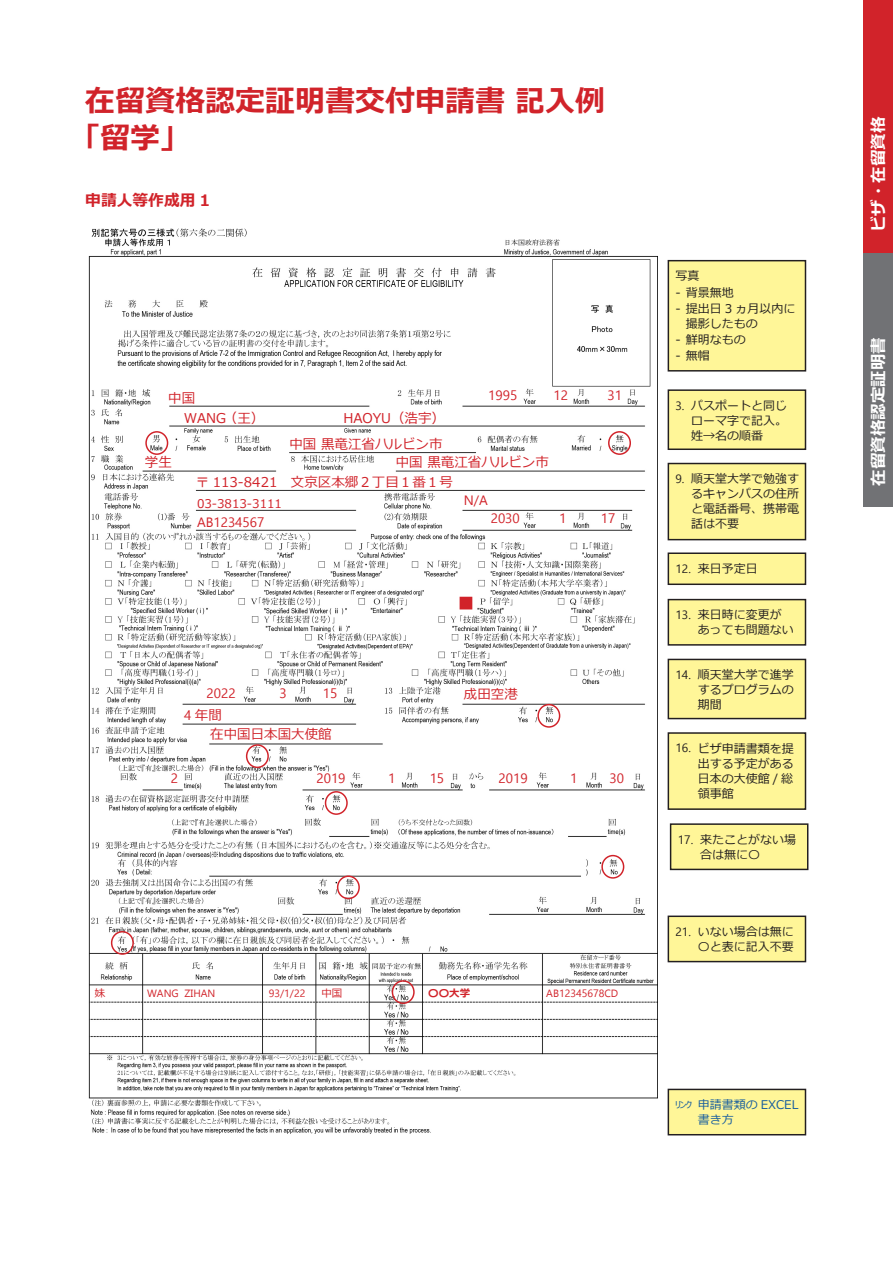
<style>
.page{position:relative;width:893px;height:1263px;background:#fff}
.page>*{position:absolute;margin:0;border:0;box-sizing:border-box;transform-origin:0 0}
.t1{font:700 30px "Meiryo";color:#d1232a}
.t2{font:700 16.5px "Meiryo";color:#fff}
.t3{font:700 15.75px "Meiryo";color:#d1232a}
.t4{font:13.5px "Meiryo";color:#d1232a}
.t5{font:13.5px "Ebrima";color:#d1232a}
.t6{font:12px/15px "Meiryo";color:#231f20}
.t7{font:12px "Ebrima";color:#231f20}
.t8{font:12px "Meiryo";color:#175d9e}
.t9{font:12px "Meiryo";color:#d1232a}
.t10{font:10.5px "Ebrima";color:#d1232a}
.t11{font:700 10.5px "Meiryo";color:#d1232a}
.t12{font:10.5px "Meiryo";color:#d1232a}
.t13{font:9px "Meiryo UI";color:#175d9e}
.s1{font-family:"Ebrima"}
</style>
<div class="page">
<div style="left:863px;top:0;width:30px;height:254px;background:#d1232a"></div>
<div style="left:863px;top:254px;width:30px;height:253px;background:#717275"></div>
<div style="left:668px;top:1089px;width:137px;height:46px;background:#fff698"></div>
<div style="left:668px;top:1089px;width:138px;height:46px;border:1px solid #231f20"></div>
<img style="left:88px;top:229px;width:569px;height:905px">
<div style="left:608px;top:431px;width:23px;height:24px;border:1px solid #d1232a;border-radius:50%"></div>
<div style="left:145px;top:431px;width:23px;height:24px;border:1px solid #d1232a;border-radius:50%"></div>
<div style="left:601px;top:855px;width:23px;height:24px;border:1px solid #d1232a;border-radius:50%"></div>
<div style="left:337px;top:875px;width:23px;height:24px;border:1px solid #d1232a;border-radius:50%"></div>
<div style="left:111px;top:931px;width:23px;height:24px;border:1px solid #d1232a;border-radius:50%"></div>
<div style="left:246px;top:744px;width:23px;height:24px;border:1px solid #d1232a;border-radius:50%"></div>
<div style="left:537px;top:704px;width:23px;height:24px;border:1px solid #d1232a;border-radius:50%"></div>
<div style="left:460px;top:597px;width:12px;height:12px;background:#d1232a"></div>
<div style="left:668px;top:261px;width:137px;height:110px;background:#fff698"></div>
<div style="left:668px;top:260px;width:138px;height:112px;border:1px solid #231f20"></div>
<div style="left:668px;top:390px;width:137px;height:59px;background:#fff698"></div>
<div style="left:668px;top:389px;width:138px;height:61px;border:1px solid #231f20"></div>
<div style="left:668px;top:463px;width:137px;height:77px;background:#fff698"></div>
<div style="left:668px;top:463px;width:138px;height:77px;border:1px solid #231f20"></div>
<div style="left:668px;top:600px;width:137px;height:45px;background:#fff698"></div>
<div style="left:668px;top:599px;width:138px;height:47px;border:1px solid #231f20"></div>
<div style="left:668px;top:553px;width:137px;height:31px;background:#fff698"></div>
<div style="left:668px;top:552px;width:138px;height:33px;border:1px solid #231f20"></div>
<div style="left:671px;top:824px;width:137px;height:45px;background:#fff698"></div>
<div style="left:670px;top:823px;width:138px;height:47px;border:1px solid #231f20"></div>
<div style="left:668px;top:733px;width:137px;height:76px;background:#fff698"></div>
<div style="left:668px;top:732px;width:138px;height:78px;border:1px solid #231f20"></div>
<div style="left:668px;top:659px;width:137px;height:59px;background:#fff698"></div>
<div style="left:668px;top:659px;width:138px;height:60px;border:1px solid #231f20"></div>
<div style="left:668px;top:916px;width:137px;height:45px;background:#fff698"></div>
<div style="left:668px;top:915px;width:138px;height:47px;border:1px solid #231f20"></div>
<div style="left:392px;top:980px;width:23px;height:24px;border:1px solid #d1232a;border-radius:50%"></div>
<div style="left:325px;top:791px;width:23px;height:24px;border:1px solid #d1232a;border-radius:50%"></div>
<p class="t1" style="left:85px;top:80px;width:521px">在留資格認定証明書交付申請書記入例</p>
<p class="t1" style="left:70px;top:117px;width:121px">「留学「</p>
<p class="t3" style="left:85px;top:189px;width:126px">申請人等作成用 1</p>
<p class="t4" style="left:168px;top:388px;width:28px">中国</p>
<p class="t4" style="left:184px;top:408px;width:44px">WANG</p>
<p class="t4" style="left:145px;top:453px;width:28px">学生</p>
<p class="t4" style="left:330px;top:408px;width:117px">　HAOYU（浩宇(</p>
<p class="t5" style="left:488px;top:385px;width:31px">1995</p>
<p class="t5" style="left:553px;top:385px;width:16px">12</p>
<p class="t4" style="left:289px;top:435px;width:155px">中国黒竜江省ハルビン市</p>
<p class="t4" style="left:396px;top:453px;width:155px">中国黒竜江省ハルビン市</p>
<p class="t4" style="left:196px;top:472px;width:258px">〒 113-8421　文京区本郷２丁目１番１号</p>
<p class="t9" style="left:197px;top:495px;width:87px">03-3813-3111</p>
<p class="t5" style="left:197px;top:512px;width:69px">AB1234567</p>
<p class="t5" style="left:464px;top:490px;width:26px">N A/</p>
<p class="t5" style="left:491px;top:509px;width:31px">2030</p>
<p class="t5" style="left:559px;top:509px;width:9px">1</p>
<p class="t5" style="left:608px;top:385px;width:16px">31</p>
<p class="t5" style="left:601px;top:509px;width:16px">17</p>
<p class="t5" style="left:323px;top:683px;width:16px">15</p>
<p class="t5" style="left:207px;top:683px;width:31px">2022</p>
<p class="t4" style="left:184px;top:706px;width:39px"><span class="s1">4</span>年間</p>
<p class="t4" style="left:210px;top:725px;width:123px">在中国日本国大使館</p>
<p class="t5" style="left:279px;top:683px;width:9px">3</p>
<p class="t4" style="left:464px;top:685px;width:55px">成田空港</p>
<p class="t5" style="left:171px;top:768px;width:9px">2</p>
<p class="t5" style="left:316px;top:768px;width:31px">2019</p>
<p class="t5" style="left:388px;top:768px;width:9px">1</p>
<p class="t5" style="left:430px;top:768px;width:16px">15</p>
<p class="t5" style="left:499px;top:768px;width:31px">2019</p>
<p class="t5" style="left:570px;top:768px;width:9px">1</p>
<p class="t5" style="left:610px;top:768px;width:16px">30</p>
<p class="t12" style="left:95px;top:986px;width:12px">妹</p>
<p class="t10" style="left:147px;top:985px;width:33px">WANG</p>
<p class="t10" style="left:185px;top:985px;width:32px">ZIHAN</p>
<p class="t10" style="left:269px;top:985px;width:38px">93/1/22</p>
<p class="t12" style="left:321px;top:986px;width:22px">中国</p>
<p class="t11" style="left:428px;top:986px;width:43px">〇〇大学</p>
<p class="t10" style="left:546px;top:985px;width:73px">AB12345678CD</p>
<p class="t6" style="left:675px;top:269px;width:25px">写真</p>
<p class="t6" style="left:675px;top:285px;width:60px">- 背景無地</p>
<p class="t6" style="left:686px;top:302px;width:111px;text-indent:-10px">- 提出日 3 ヵ月以内に撮影したもの</p>
<p class="t6" style="left:675px;top:333px;width:72px">- 鮮明なもの</p>
<p class="t6" style="left:675px;top:349px;width:36px">- 無帽</p>
<p class="t6" style="left:691px;top:399px;width:97px">パスポートと同じ</p>
<p class="t7" style="left:675px;top:396px;width:11px">3.</p>
<p class="t6" style="left:691px;top:414px;width:97px">ローマ字で記入。</p>
<p class="t6" style="left:691px;top:429px;width:73px">姓→名の順番</p>
<p class="t6" style="left:691px;top:472px;width:109px">順天堂大学で勉強す</p>
<p class="t7" style="left:675px;top:470px;width:11px">9.</p>
<p class="t6" style="left:691px;top:487px;width:109px;text-align:justify">るキャンパスの住所と電話番号、携帯電話は不要</p>
<p class="t6" style="left:698px;top:562px;width:61px">来日予定日</p>
<p class="t7" style="left:675px;top:559px;width:17px">12.</p>
<p class="t6" style="left:698px;top:608px;width:85px">来日時に変更が</p>
<p class="t7" style="left:675px;top:606px;width:17px">13.</p>
<p class="t6" style="left:698px;top:623px;width:97px">あっても問題ない</p>
<p class="t6" style="left:698px;top:668px;width:97px">順天堂大学で進学</p>
<p class="t7" style="left:675px;top:666px;width:17px">14.</p>
<p class="t6" style="left:698px;top:683px;width:97px">するプログラムの期間</p>
<p class="t7" style="left:675px;top:739px;width:17px">16.</p>
<p class="t6" style="left:698px;top:741px;width:97px">ビザ申請書類を提</p>
<p class="t6" style="left:698px;top:756px;width:97px;text-align:justify">出する予定がある日本の大使館 / 総領事館</p>
<p class="t6" style="left:700px;top:833px;width:97px">来たことがない場</p>
<p class="t7" style="left:678px;top:830px;width:17px">17.</p>
<p class="t6" style="left:700px;top:848px;width:61px">合は無に〇</p>
<p class="t7" style="left:675px;top:923px;width:17px">21.</p>
<p class="t6" style="left:698px;top:925px;width:97px">いない場合は無に</p>
<p class="t6" style="left:698px;top:940px;width:97px">〇と表に記入不要</p>
<p class="t8" style="left:698px;top:1096px;width:102px">申請書類の EXCEL</p>
<p class="t13" style="left:675px;top:1098px;width:18px">リンク</p>
<p class="t8" style="left:698px;top:1111px;width:37px">書き方</p>
<h2 class="t2" style="left:867px;top:232px;width:117px;rotate:-90deg">ビザ・在留資格</h2>
<h2 class="t2" style="left:867px;top:486px;width:150px;rotate:-90deg">在留資格認定証明書</h2>
</div>
